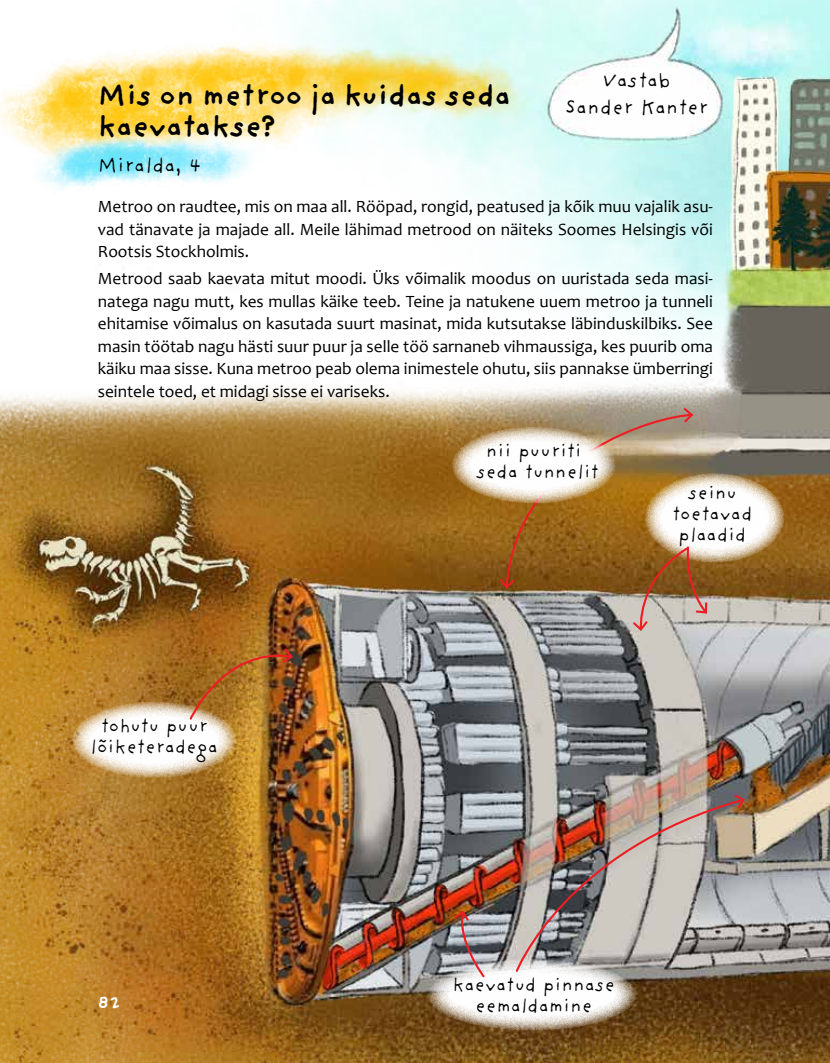
<style>
.page{position:relative;width:830px;height:1063px;background:#fff}
.page>*{position:absolute;margin:0;border:0;box-sizing:border-box;transform-origin:0 0}
.t1{font:700 30px/31.5px "Providence Sans Pro";color:#000}
.t2{font:21px/26.7px "Providence Sans Pro";color:#000;text-align:center}
.t3{font:19.5px/21px "Providence Sans Pro";color:#000;text-align:center}
.t4{font:700 19.5px "Providence Pro";color:#fff}
.t5{font:17.25px/22.5px "Candara";color:#000;text-align:justify}
</style>
<div class="page">
<img style="left:0;top:0;width:829px;height:1063px">
<svg style="left:451px;top:427px;width:164px;height:76px"></svg>
<svg style="left:72px;top:702px;width:164px;height:76px"></svg>
<img style="left:188px;top:647px;width:106px;height:74px">
<svg style="left:427px;top:959px;width:209px;height:72px"></svg>
<svg style="left:452px;top:909px;width:33px;height:69px;background:#a49394"></svg>
<img style="left:514px;top:797px;width:231px;height:176px">
<svg style="left:732px;top:793px;width:14px;height:17px"></svg>
<svg style="left:644px;top:473px;width:139px;height:90px"></svg>
<img style="left:497px;top:406px;width:211px;height:227px">
<h1 class="t1" style="left:98px;top:79px;width:414px">Mis on metroo ja kuidas seda kaevatakse?</h1>
<p class="t2" style="left:98px;top:151px;width:106px">Miralda, 4</p>
<p class="t2" style="left:564px;top:67px;width:145px">Vastab<br>Sander Kanter</p>
<p class="t5" style="left:98px;top:195px;width:616px">Metroo on raudtee, mis on maa all. Rööpad, rongid, peatused ja kõik muu vajalik asu&shy;vad tänavate ja majade all. Meile lähimad metrood on näiteks Soomes Helsingis või Rootsis Stockholmis.</p>
<p class="t5" style="left:98px;top:267px;width:616px">Metrood saab kaevata mitut moodi. Üks võimalik moodus on uuristada seda masi&shy;natega nagu mutt, kes mullas käike teeb. Teine ja natukene uuem metroo ja tunneli ehitamise võimalus on kasutada suurt masinat, mida kutsutakse läbinduskilbiks. See masin töötab nagu hästi suur puur ja selle töö sarnaneb vihmaussiga, kes puurib oma käiku maa sisse. Kuna metroo peab olema inimestele ohutu, siis pannakse ümberringi seintele toed, et midagi sisse ei variseks.</p>
<p class="t3" style="left:91px;top:714px;width:129px">tohutu puur lõiketeradega</p>
<p class="t4" style="left:98px;top:990px;width:24px">82</p>
<p class="t3" style="left:476px;top:440px;width:124px">nii puuriti seda tunnelit</p>
<p class="t3" style="left:671px;top:482px;width:82px">seinu toetavad plaadid</p>
<p class="t3" style="left:452px;top:974px;width:164px">kaevatud pinnase eemaldamine</p>
</div>
